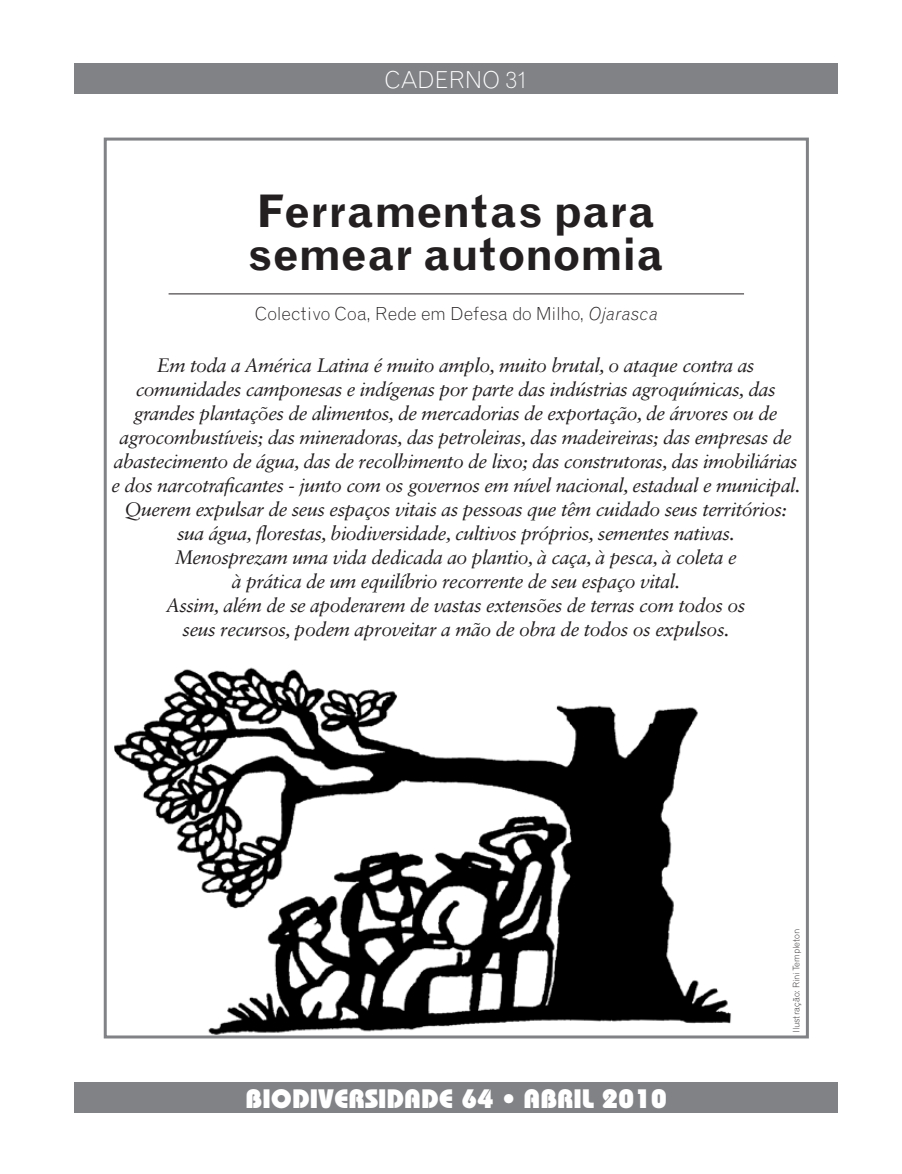
<style>
.page{position:relative;width:902px;height:1174px;background:#fff}
.page>*{position:absolute;margin:0;border:0;box-sizing:border-box;transform-origin:0 0}
.t1{font:700 45px/43.5px "Grotesque";color:#231f20}
.t2{font:800 26.7px "Bauhaus";color:#fff}
.t3{font:300 23.4px "Grotesque";color:#fff}
.t4{font:19.5px/24px "Sabon Italic Os F";letter-spacing:-.025em;color:#231f20;text-align:center}
.t5{font:300 18px "Grotesque";color:#231f20}
.t6{font:300 9px "Grotesque";color:#231f20}
.s1{font-style:italic}
</style>
<div class="page">
<img style="left:114px;top:667px;width:617px;height:367px">
<div style="left:104px;top:138px;width:704px;height:900px;border:3px solid #808285"></div>
<div style="left:74px;top:63px;width:764px;height:31px;background:#808285"></div>
<div style="left:74px;top:1082px;width:764px;height:30px;background:#808285"></div>
<hr style="left:168px;top:293px;width:576px;height:1px;background:#231f20">
<p class="t3" style="left:384px;top:65px;width:145px">CADERNO 31</p>
<h1 class="t1" style="left:248px;top:190px;width:417px">Ferramentas para semear autonomia</h1>
<p class="t5" style="left:255px;top:303px;width:404px">Colectivo Coa, Rede em Defesa do Milho, <span class="s1">Ojarasca</span></p>
<p class="t4" style="left:111px;top:353px;width:690px">Em toda a América Latina é muito amplo, muito brutal, o ataque contra as comunidades camponesas e indígenas por parte das indústrias agroquímicas, das grandes plantações de alimentos, de mercadorias de exportação, de árvores ou de agrocombustíveis; das mineradoras, das petroleiras, das madeireiras; das empresas de abastecimento de água, das de recolhimento de lixo; das construtoras, das imobiliárias e dos narcotraficantes - junto com os governos em nível nacional, estadual e municipal.<br>Querem expulsar de seus espaços vitais as pessoas que têm cuidado seus territórios: sua água, florestas, biodiversidade, cultivos próprios, sementes nativas.<br>Menosprezam uma vida dedicada ao plantio, à caça, à pesca, à coleta e<br>à prática de um equilíbrio recorrente de seu espaço vital.<br>Assim, além de se apoderarem de vastas extensões de terras com todos os<br>seus recursos, podem aproveitar a mão de obra de todos os expulsos.</p>
<h2 class="t2" style="left:245px;top:1082px;width:423px">BIODIVERSIDADE 64 • ABRIL 2010</h2>
<p class="t6" style="left:790px;top:1032px;width:105px;rotate:-90deg">Ilustração: Rini Templeton</p>
</div>
